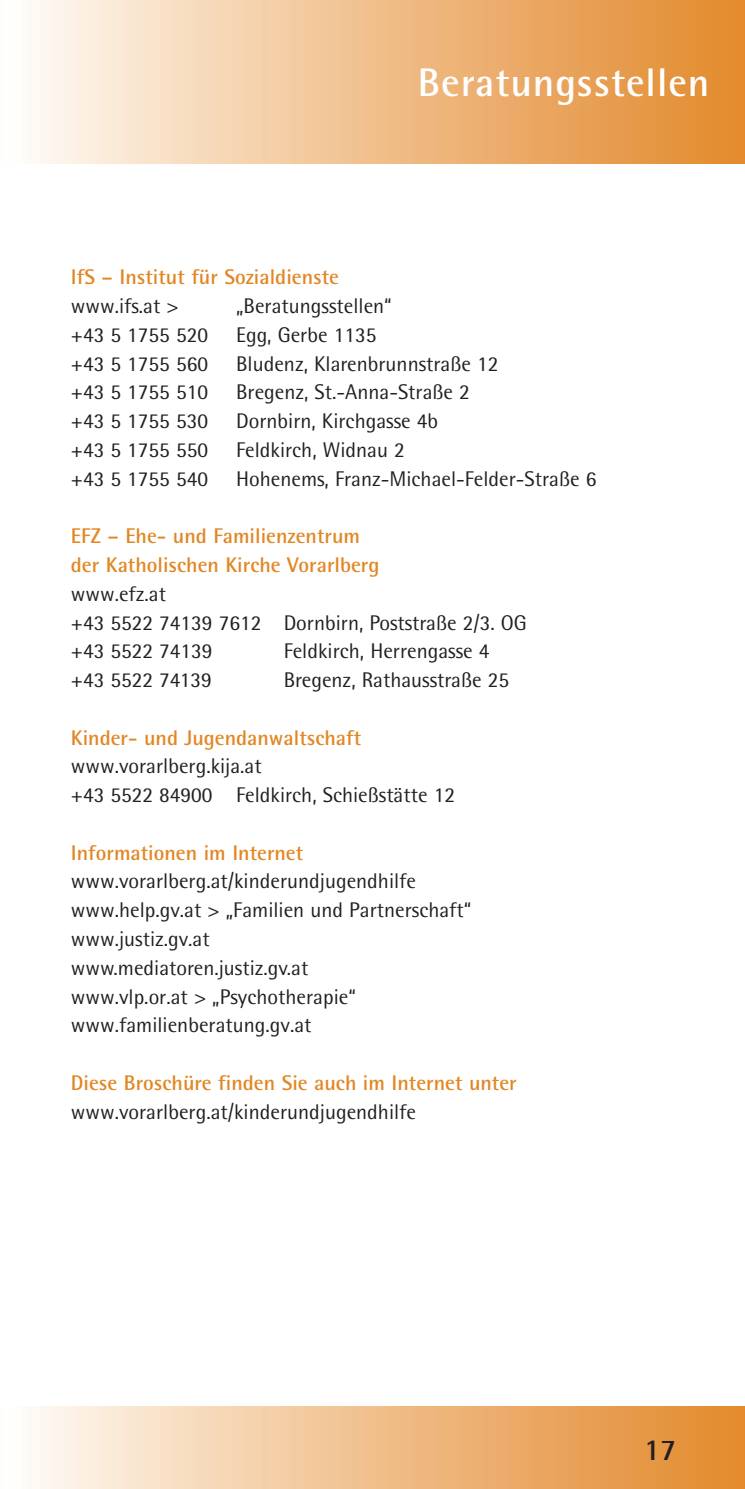
<style>
.page{position:relative;width:745px;height:1489px;background:#fff}
.page>*{position:absolute;margin:0;border:0;box-sizing:border-box;transform-origin:0 0}
.t1{font:700 40px "Rotis Semi Sans Pro";letter-spacing:.025em;color:#fff}
.t2{font:700 30px "Rotis Semi Sans Pro";color:#231f20}
.t3{font:21.25px/28.8px "Rotis Semi Sans Pro";color:#231f20}
.t4{font:700 21.25px/28.8px "Rotis Semi Sans Pro";color:#e18725}
</style>
<div class="page">
<div style="left:0;top:1406px;width:744px;height:82px;background:linear-gradient(to right,#fffbf7,#e28728)"></div>
<div style="left:0;top:0;width:744px;height:163px;background:linear-gradient(to right,#fffbf7,#e28728)"></div>
<h1 class="t1" style="left:417px;top:58px;width:293px">Beratungsstellen</h1>
<p class="t4" style="left:71px;top:262px;width:269px">IfS – Institut für Sozialdienste</p>
<p class="t3" style="left:71px;top:291px;width:109px">www.ifs.at &gt;</p>
<p class="t3" style="left:236px;top:291px;width:157px">„Beratungsstellen“</p>
<p class="t3" style="left:71px;top:320px;width:138px">+43 5 1755 520</p>
<p class="t3" style="left:236px;top:320px;width:142px">Egg, Gerbe 1135</p>
<p class="t3" style="left:71px;top:349px;width:138px">+43 5 1755 560</p>
<p class="t3" style="left:236px;top:349px;width:264px">Bludenz, Klarenbrunnstraße 12</p>
<p class="t3" style="left:71px;top:378px;width:138px">+43 5 1755 510</p>
<p class="t3" style="left:236px;top:378px;width:235px">Bregenz, St.-Anna-Straße 2</p>
<p class="t3" style="left:71px;top:406px;width:138px">+43 5 1755 530</p>
<p class="t3" style="left:236px;top:406px;width:203px">Dornbirn, Kirchgasse 4b</p>
<p class="t3" style="left:71px;top:435px;width:138px">+43 5 1755 550</p>
<p class="t3" style="left:236px;top:435px;width:170px">Feldkirch, Widnau 2</p>
<p class="t3" style="left:71px;top:464px;width:138px">+43 5 1755 540</p>
<p class="t3" style="left:236px;top:464px;width:361px">Hohenems, Franz-Michael-Felder-Straße 6</p>
<p class="t4" style="left:71px;top:521px;width:310px">EFZ – Ehe- und Familienzentrum der Katholischen Kirche Vorarlberg</p>
<p class="t3" style="left:71px;top:579px;width:457px">www.efz.at<br>+43 5522 74139 7612 Dornbirn, Poststraße 2/3. OG +43 5522 74139</p>
<p class="t3" style="left:283px;top:636px;width:207px">Feldkirch, Herrengasse 4</p>
<p class="t3" style="left:71px;top:665px;width:142px">+43 5522 74139</p>
<p class="t3" style="left:283px;top:665px;width:227px">Bregenz, Rathausstraße 25</p>
<p class="t4" style="left:71px;top:722px;width:291px">Kinder- und Jugendanwaltschaft</p>
<p class="t3" style="left:71px;top:751px;width:385px">www.vorarlberg.kija.at<br>+43 5522 84900 Feldkirch, Schießstätte 12</p>
<p class="t4" style="left:71px;top:837px;width:234px">Informationen im Internet</p>
<p class="t3" style="left:71px;top:867px;width:401px">www.vorarlberg.at/kinderundjugendhilfe www.help.gv.at &gt; „Familien und Partnerschaft“ www.justiz.gv.at<br>www.mediatoren.justiz.gv.at<br>www.vlp.or.at &gt; „Psychotherapie“ www.familienberatung.gv.at</p>
<p class="t4" style="left:71px;top:1067px;width:447px">Diese Broschüre finden Sie auch im Internet unter</p>
<p class="t3" style="left:71px;top:1097px;width:346px">www.vorarlberg.at/kinderundjugendhilfe</p>
<h2 class="t2" style="left:643px;top:1430px;width:34px">17</h2>
</div>
